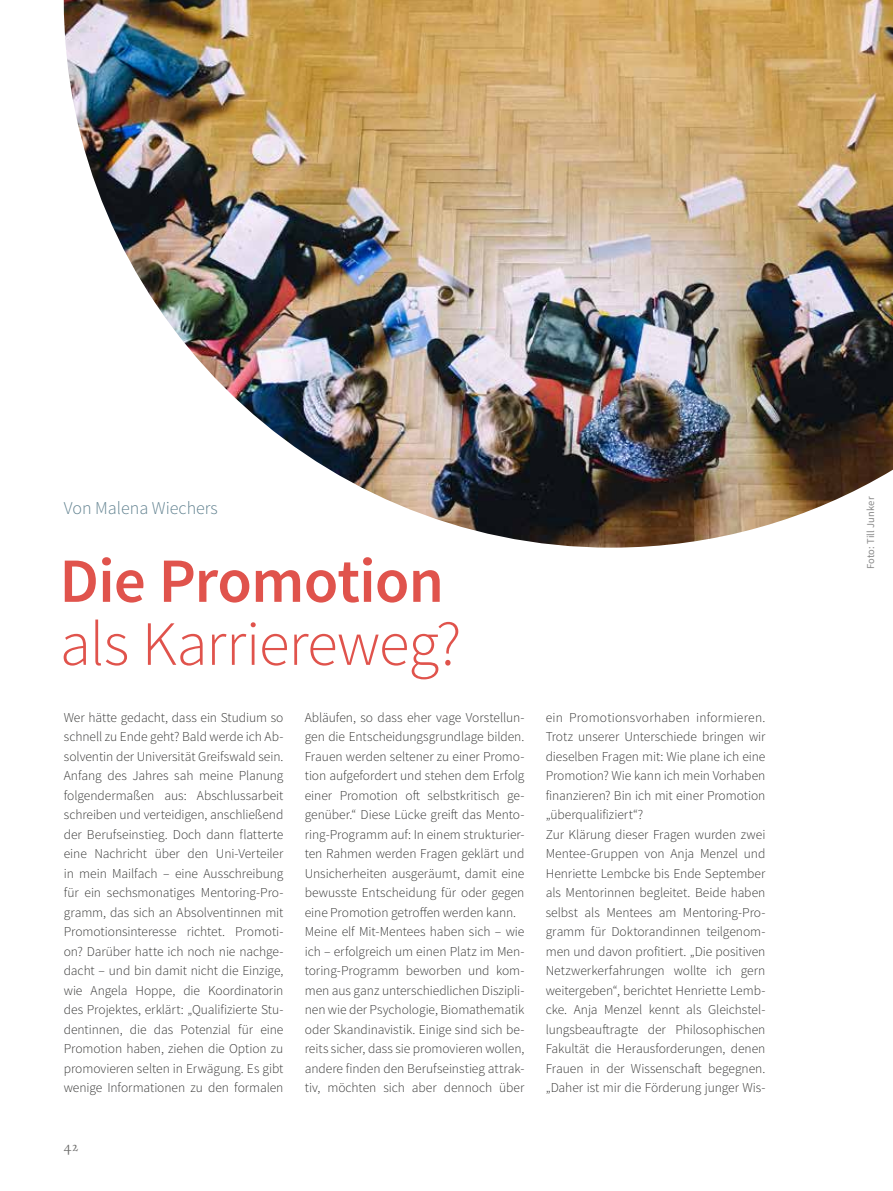
<style>
.page{position:relative;width:893px;height:1191px;background:#fff}
.page>*{position:absolute;margin:0;border:0;box-sizing:border-box;transform-origin:0 0}
.t1{font:300 63px "Source Sans Pro";letter-spacing:-.015em;color:#e0534c}
.t2{font:600 63px "Source Sans Pro";letter-spacing:-.01em;color:#e0534c}
.t3{font:300 18px "Source Sans Pro";color:#628290}
.t4{font:300 13.5px/19.5px "Source Sans Pro";letter-spacing:-.005em;color:#373736}
.t5{font:13.5px "Day Roman";color:#70706f}
.t6{font:10.5px "Source Sans Pro";letter-spacing:.01em;color:#888}
</style>
<div class="page">
<img style="left:64px;top:0;width:829px;height:547px">
<h2 class="t3" style="left:64px;top:497px;width:155px">Von Malena Wiechers</h2>
<h1 class="t2" style="left:60px;top:541px;width:386px">Die Promotion</h1>
<h1 class="t1" style="left:60px;top:605px;width:403px">als Karriereweg?</h1>
<p class="t4" style="left:64px;top:707px;width:221px;text-align:justify">Wer hätte gedacht, dass ein Studium so schnell zu Ende geht? Bald werde ich Ab&shy;solventin der Universität Greifswald sein.<br>Anfang des Jahres sah meine Planung folgendermaßen aus: Abschlussarbeit schreiben und verteidigen, anschließend der Berufseinstieg. Doch dann flatterte eine Nachricht über den Uni-Verteiler in mein Mailfach – eine Ausschreibung für ein sechsmonatiges Mentoring-Pro&shy;gramm, das sich an Absolventinnen mit Promotionsinteresse richtet. Promoti&shy;on? Darüber hatte ich noch nie nachge&shy;dacht – und bin damit nicht die Einzige, wie Angela Hoppe, die Koordinatorin des Projektes, erklärt: „Qualifizierte Stu&shy;dentinnen, die das Potenzial für eine Promotion haben, ziehen die Option zu promovieren selten in Erwägung. Es gibt wenige Informationen zu den formalen</p>
<p class="t5" style="left:64px;top:1137px;width:16px">42</p>
<p class="t4" style="left:305px;top:707px;width:221px">Abläufen, so dass eher vage Vorstellun&shy;gen die Entscheidungsgrundlage bilden.<br>Frauen werden seltener zu einer Promo&shy;tion aufgefordert und stehen dem Erfolg einer Promotion oft selbstkritisch ge&shy;genüber.“ Diese Lücke greift das Mento&shy;ring-Programm auf: In einem strukturier&shy;ten Rahmen werden Fragen geklärt und Unsicherheiten ausgeräumt, damit eine bewusste Entscheidung für oder gegen eine Promotion getroffen werden kann.<br>Meine elf Mit-Mentees haben sich – wie ich – erfolgreich um einen Platz im Men&shy;toring-Programm beworben und kom&shy;men aus ganz unterschiedlichen Diszipli&shy;nen wie der Psychologie, Biomathematik oder Skandinavistik. Einige sind sich be&shy;reits sicher, dass sie promovieren wollen, andere finden den Berufseinstieg attrak&shy;tiv, möchten sich aber dennoch über</p>
<p class="t4" style="left:546px;top:707px;width:221px">ein Promotionsvorhaben informieren.<br>Trotz unserer Unterschiede bringen wir dieselben Fragen mit: Wie plane ich eine Promotion? Wie kann ich mein Vorhaben finanzieren? Bin ich mit einer Promotion „überqualifiziert“?<br>Zur Klärung dieser Fragen wurden zwei Mentee-Gruppen von Anja Menzel und Henriette Lembcke bis Ende September als Mentorinnen begleitet. Beide haben selbst als Mentees am Mentoring-Pro&shy;gramm für Doktorandinnen teilgenom&shy;men und davon profitiert. „Die positiven Netzwerkerfahrungen wollte ich gern weitergeben“, berichtet Henriette Lemb&shy;cke. Anja Menzel kennt als Gleichstel&shy;lungsbeauftragte der Philosophischen Fakultät die Herausforderungen, denen Frauen in der Wissenschaft begegnen. „Daher ist mir die Förderung junger Wis-</p>
<p class="t6" style="left:864px;top:569px;width:74px;rotate:-90deg">Foto: Till Junker</p>
</div>
